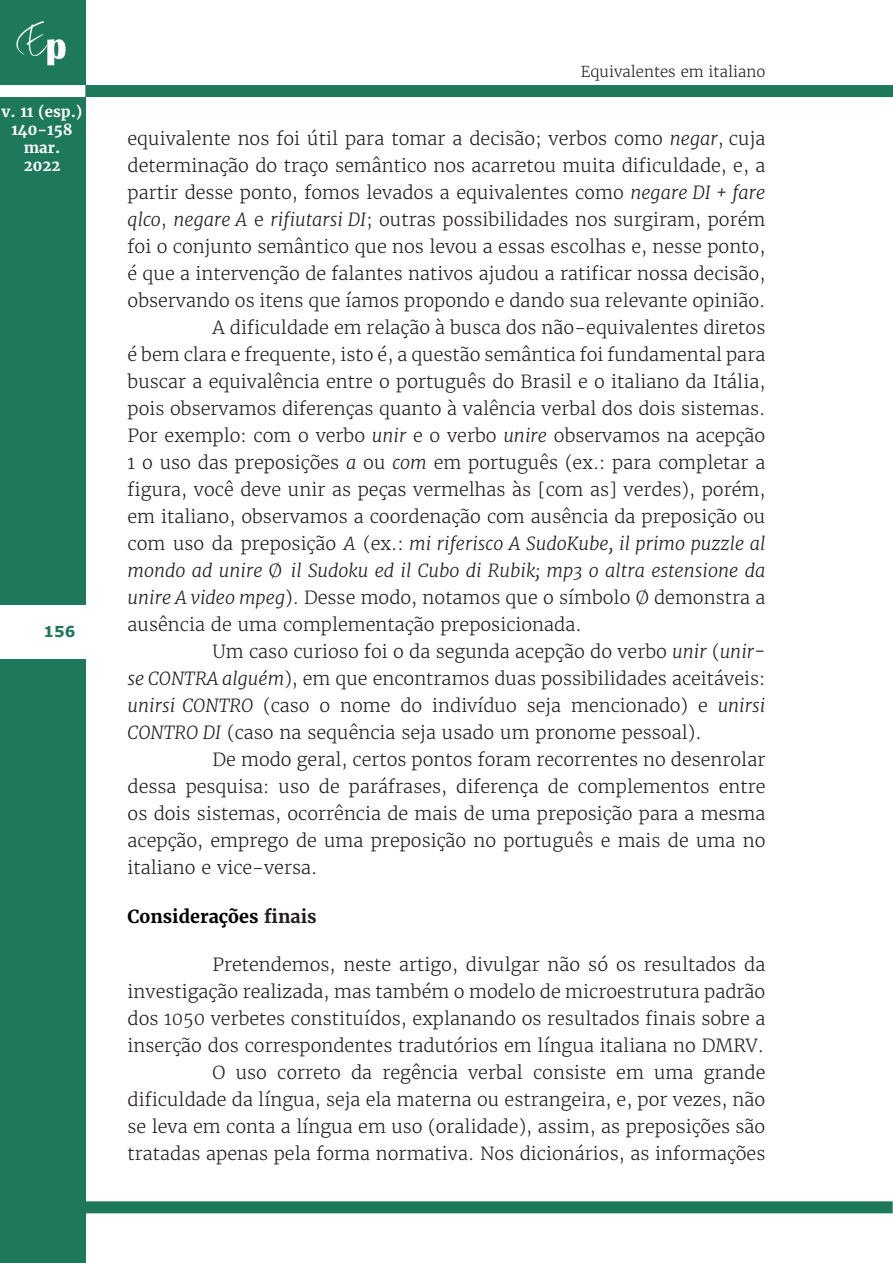
<style>
.page{position:relative;width:893px;height:1263px;background:#fff}
.page>*{position:absolute;margin:0;border:0;box-sizing:border-box;transform-origin:0 0}
.Corpo_do_artigo{font:300 18px/27px "Merriweather";color:#231f20;text-align:justify}
.Título_de_seção_prim{font:700 18px "Merriweather";color:#000}
.t1{font:700 15px/18px "Merriweather";color:#fff;text-align:center}
.t2{font:300 15px "Merriweather";color:#231f20}
.t3{font:700 15px "Verdana";color:#1e785a}
.s1{font-style:italic}
.s2{color:#231f20}
</style>
<div class="page">
<div style="left:0;top:0;width:85px;height:1263px;background:#1e785a"></div>
<img style="left:16px;top:21px;width:50px;height:45px">
<div style="left:85px;top:85px;width:808px;height:12px;background:#1e785a"></div>
<div style="left:0;top:85px;width:85px;height:12px;background:#fff"></div>
<div style="left:0;top:605px;width:85px;height:53px;background:#fff"></div>
<div style="left:84px;top:1201px;width:809px;height:12px;background:#1e785a"></div>
<p class="t1" style="left:2px;top:102px;width:83px">v. 11 (esp.)<br>140-158 mar.<br>2022</p>
<p class="t3" style="left:44px;top:622px;width:33px">156</p>
<p class="t2" style="left:581px;top:62px;width:186px">Equivalentes em italiano</p>
<p class="Corpo_do_artigo" style="left:128px;top:125px;width:639px">equivalente nos foi útil para tomar a decisão; verbos como <span class="s1">negar</span>, cuja determinação do traço semântico nos acarretou muita dificuldade, e, a partir desse ponto, fomos levados a equivalentes como <span class="s1">negare DI + fare qlco</span>, <span class="s1">negare A</span> e <span class="s1">rifiutarsi DI</span>; outras possibilidades nos surgiram, porém foi o conjunto semântico que nos levou a essas escolhas e, nesse ponto, é que a intervenção de falantes nativos ajudou a ratificar nossa decisão, observando os itens que íamos propondo e dando sua relevante opinião.</p>
<p class="Corpo_do_artigo" style="left:128px;top:314px;width:639px;text-indent:85px">A dificuldade em relação à busca dos não-equivalentes diretos é bem clara e frequente, isto é, a questão semântica foi fundamental para buscar a equivalência entre o português do Brasil e o italiano da Itália, pois observamos diferenças quanto à valência verbal dos dois sistemas.<br>Por exemplo: com o verbo <span class="s1">unir</span> e o verbo <span class="s1">unire</span> observamos na acepção 1 o uso das preposições <span class="s1">a</span> ou <span class="s1">com</span> em português (ex.: para completar a figura, você deve unir as peças vermelhas às [com as] verdes), porém, em italiano, observamos a coordenação com ausência da preposição ou com uso da preposição <span class="s1">A</span> (ex.: <span class="s1">mi riferisco A SudoKube, il primo puzzle al mondo ad unire</span> Ø <span class="s1">il Sudoku ed il Cubo di Rubik; mp3 o altra estensione da unire A video mpeg</span>). Desse modo, notamos que o símbolo Ø demonstra a ausência de uma complementação preposicionada.</p>
<p class="Corpo_do_artigo" style="left:128px;top:638px;width:639px;text-indent:85px">Um caso curioso foi o da segunda acepção do verbo <span class="s1">unir</span> (<span class="s1">unir&shy;se CONTRA alguém</span>), em que encontramos duas possibilidades aceitáveis: <span class="s1">unirsi CONTRO</span> (caso o nome do indivíduo seja mencionado) e <span class="s1">unirsi CONTRO DI</span> (caso na sequência seja usado um pronome pessoal).</p>
<p class="Corpo_do_artigo" style="left:128px;top:746px;width:639px;text-indent:85px">De modo geral, certos pontos foram recorrentes no desenrolar dessa pesquisa: uso de paráfrases, diferença de complementos entre os dois sistemas, ocorrência de mais de uma preposição para a mesma acepção, emprego de uma preposição no português e mais de uma no italiano e vice-versa.</p>
<p class="Título_de_seção_prim" style="left:128px;top:905px;width:191px">Considerações <span class="s2">finais</span></p>
<p class="Corpo_do_artigo" style="left:128px;top:951px;width:639px;text-indent:85px">Pretendemos, neste artigo, divulgar não só os resultados da investigação realizada, mas também o modelo de microestrutura padrão dos 1050 verbetes constituídos, explanando os resultados finais sobre a inserção dos correspondentes tradutórios em língua italiana no DMRV.</p>
<p class="Corpo_do_artigo" style="left:128px;top:1059px;width:639px;text-indent:85px">O uso correto da regência verbal consiste em uma grande dificuldade da língua, seja ela materna ou estrangeira, e, por vezes, não se leva em conta a língua em uso (oralidade), assim, as preposições são tratadas apenas pela forma normativa. Nos dicionários, as informações</p>
</div>
